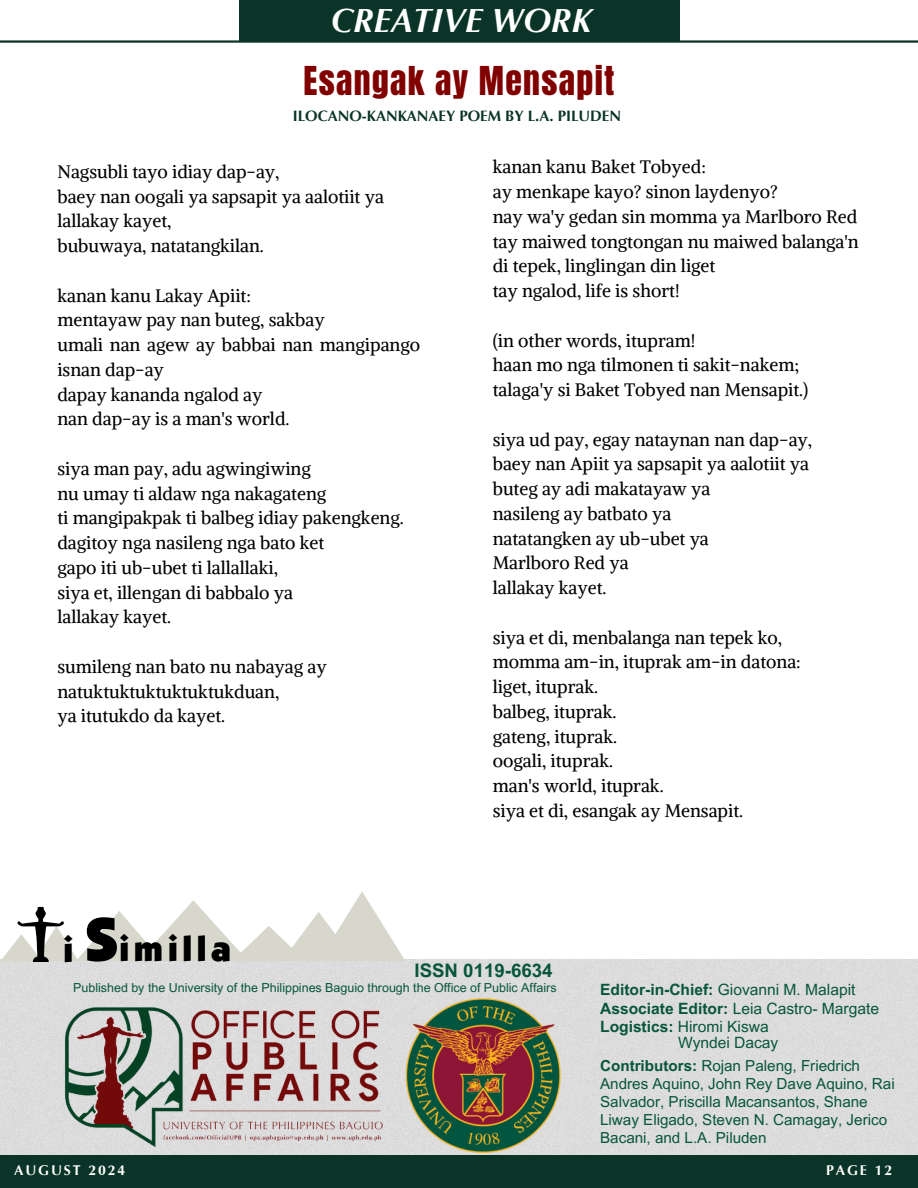
<style>
.page{position:relative;width:918px;height:1188px;background:#fff}
.page>*{position:absolute;margin:0;border:0;box-sizing:border-box;transform-origin:0 0}
.t1{font:900 35.25px "ITC Kabel Std";letter-spacing:.13em;color:#000}
.t2{font:33.9px "Anton";letter-spacing:.04em;color:#800000}
.t3{font:italic 700 33.45px "Optima LT Pro";color:#fff}
.t4{font:700 18.75px "Arial MT Pro";color:#07553d}
.t5{font:18px/24.8px "Alike";color:#000}
.t6{font:15.6px/15.8px "Arial MT Pro";color:#07553d}
.t7{font:15.15px/18px "Arial MT Pro";color:#07553d}
.t8{font:700 15px "Optima LT Pro";color:#0a3428}
.t9{font:700 14.1px "Optima LT Pro";letter-spacing:.13em;color:#fff}
.t10{font:12.45px "Arial MT Pro";color:#07553d}
.s1{font-size:61.8px}
.s2{font-weight:700}
</style>
<div class="page">
<hr style="left:0;top:40px;width:918px;height:3px;background:#0a3428">
<div style="left:239px;top:0;width:440px;height:42px;background:#0a3428"></div>
<div style="left:0;top:1154px;width:918px;height:34px;background:#0a3428"></div>
<div style="left:0;top:960px;width:918px;height:194px;background:#dcdcdc"></div>
<svg style="left:0;top:892px;width:405px;height:70px"></svg>
<img style="left:405px;top:997px;width:157px;height:155px">
<img style="left:45px;top:998px;width:346px;height:154px">
<h4 class="t3" style="left:331px;top:7px;width:262px">CREATIVE WORK</h4>
<p class="t2" style="left:303px;top:57px;width:313px">Esangak ay Mensapit</p>
<h5 class="t8" style="left:293px;top:110px;width:330px">ILOCANO-KANKANAEY POEM BY L.A. PILUDEN</h5>
<h3 class="t5" style="left:57px;top:159px;width:328px">Nagsubli tayo idiay dap-ay,<br>baey nan oogali ya sapsapit ya aalotiit ya lallakay kayet,<br>bubuwaya, natatangkilan.</h3>
<p class="t5" style="left:57px;top:283px;width:364px">kanan kanu Lakay Apiit:<br>mentayaw pay nan buteg, sakbay<br>umali nan agew ay babbai nan mangipango isnan dap-ay<br>dapay kananda ngalod ay<br>nan dap-ay is a man's world.</p>
<p class="t5" style="left:57px;top:456px;width:348px">siya man pay, adu agwingiwing<br>nu umay ti aldaw nga nakagateng<br>ti mangipakpak ti balbeg idiay pakengkeng. dagitoy nga nasileng nga bato ket<br>gapo iti ub-ubet ti lallallaki,<br>siya et, illengan di babbalo ya<br>lallakay kayet.</p>
<p class="t5" style="left:57px;top:654px;width:271px">sumileng nan bato nu nabayag ay natuktuktuktuktuktukduan,<br>ya itutukdo da kayet.</p>
<h6 class="t5" style="left:493px;top:154px;width:368px">kanan kanu Baket Tobyed:<br>ay menkape kayo? sinon laydenyo?<br>nay wa'y gedan sin momma ya Marlboro Red tay maiwed tongtongan nu maiwed balanga'n di tepek, linglingan din liget<br>tay ngalod, life is short!</h6>
<h6 class="t5" style="left:493px;top:328px;width:317px">(in other words, itupram!<br>haan mo nga tilmonen ti sakit-nakem; talaga'y si Baket Tobyed nan Mensapit.)</h6>
<h6 class="t5" style="left:493px;top:427px;width:321px">siya ud pay, egay nataynan nan dap-ay, baey nan Apiit ya sapsapit ya aalotiit ya buteg ay adi makatayaw ya<br>nasileng ay batbato ya<br>natatangken ay ub-ubet ya<br>Marlboro Red ya<br>lallakay kayet.</h6>
<h6 class="t5" style="left:493px;top:625px;width:310px">siya et di, menbalanga nan tepek ko, momma am-in, ituprak am-in datona: liget, ituprak.<br>balbeg, ituprak.<br>gateng, ituprak.<br>oogali, ituprak.<br>man's world, ituprak.<br>siya et di, esangak ay Mensapit.</h6>
<h4 class="t1" style="left:64px;top:936px;width:169px">i <span class="s1">S</span>imilla</h4>
<h2 class="t4" style="left:414px;top:963px;width:140px">ISSN 0119-6634</h2>
<h4 class="t10" style="left:73px;top:983px;width:485px">Published by the University of the Philippines Baguio through the Office of Public Affairs</h4>
<h4 class="t6" style="left:600px;top:983px;width:257px"><span class="s2">Editor-in-Chief:</span> Giovanni M. Malapit</h4>
<h4 class="t6" style="left:678px;top:1021px;width:102px;text-indent:-78px"><span class="s2">Logistics:</span> Hiromi Kiswa<br>Wyndei Dacay</h4>
<p class="t7" style="left:600px;top:1059px;width:296px"><span class="s2">Contributors:</span> Rojan Paleng, Friedrich Andres Aquino, John Rey Dave Aquino, Rai Salvador, Priscilla Macansantos, Shane Liway Eligado, Steven N. Camagay, Jerico Bacani, and L.A. Piluden</p>
<p class="t6" style="left:600px;top:1002px;width:281px"><span class="s2">Associate Editor:</span> Leia Castro- Margate</p>
<h4 class="t9" style="left:14px;top:1165px;width:113px">AUGUST 2024</h4>
<h5 class="t9" style="left:826px;top:1165px;width:68px">PAGE 12</h5>
</div>
